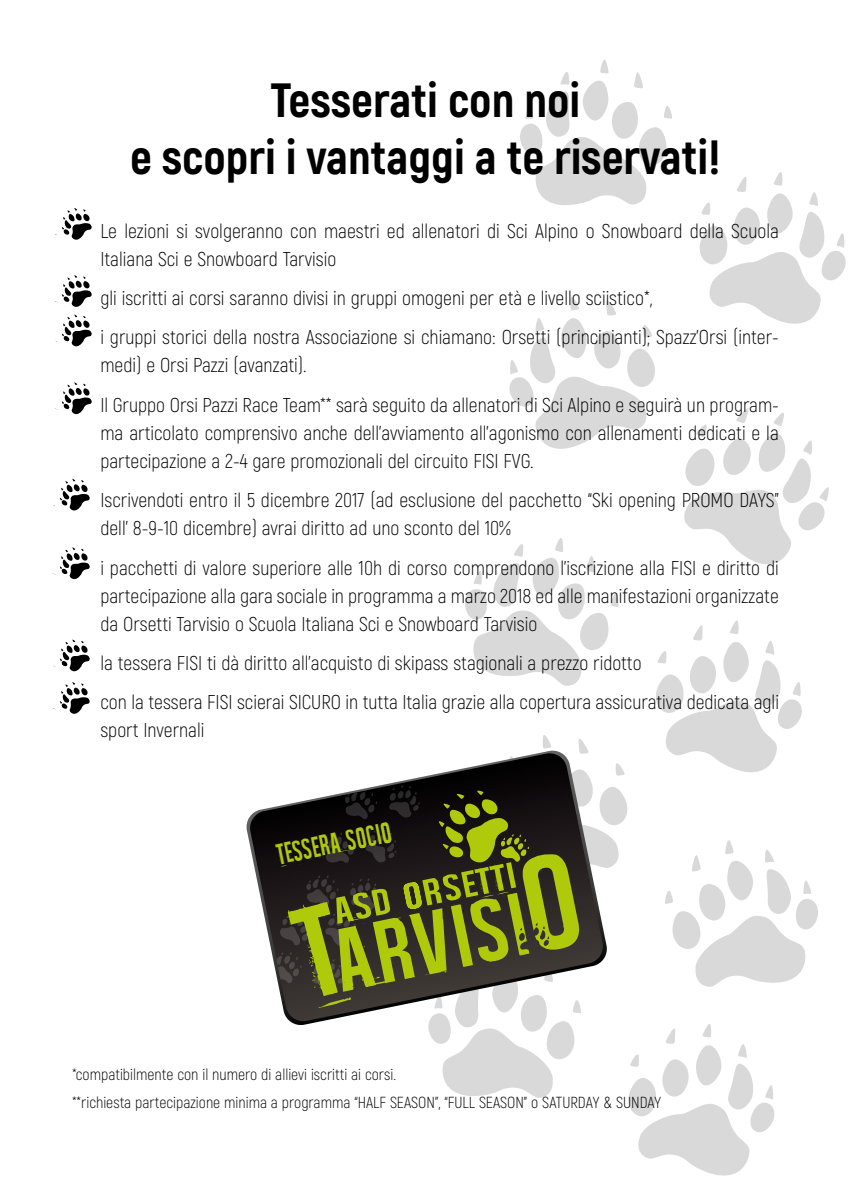
<style>
.page{position:relative;width:851px;height:1191px;background:#fff}
.page>*{position:absolute;margin:0;border:0;box-sizing:border-box;transform-origin:0 0}
.t1{font:800 48px/57.6px "Akrobat";color:#000;text-align:center}
.t2{font:26.6px "Wasteoftime";color:#afca0b}
.t3{font:300 20px/28px "Akrobat";color:#000}
.t4{font:300 16px/28px "Akrobat";color:#000}
.s1{font-weight:900;font-size:36px}
</style>
<div class="page">
<svg style="left:442px;top:1049px;width:131px;height:49px;fill:#d9d9d9"></svg>
<svg style="left:628px;top:840px;width:190px;height:336px"></svg>
<svg style="left:542px;top:735px;width:122px;height:182px"></svg>
<svg style="left:616px;top:620px;width:161px;height:194px"></svg>
<svg style="left:731px;top:639px;width:71px;height:96px"></svg>
<svg style="left:473px;top:538px;width:176px;height:191px"></svg>
<svg style="left:465px;top:542px;width:84px;height:83px"></svg>
<svg style="left:642px;top:408px;width:149px;height:190px"></svg>
<svg style="left:763px;top:438px;width:66px;height:98px"></svg>
<svg style="left:535px;top:297px;width:157px;height:182px"></svg>
<svg style="left:509px;top:316px;width:64px;height:96px"></svg>
<svg style="left:659px;top:172px;width:187px;height:193px"></svg>
<svg style="left:535px;top:60px;width:172px;height:191px"></svg>
<svg style="left:520px;top:70px;width:77px;height:90px"></svg>
<svg style="left:55px;top:208px;width:37px;height:32px"></svg>
<svg style="left:55px;top:275px;width:37px;height:72px"></svg>
<svg style="left:55px;top:382px;width:37px;height:33px"></svg>
<svg style="left:53px;top:478px;width:37px;height:33px"></svg>
<svg style="left:53px;top:547px;width:37px;height:33px"></svg>
<svg style="left:53px;top:639px;width:37px;height:75px"></svg>
<svg style="left:246px;top:750px;width:362px;height:208px"></svg>
<svg style="left:248px;top:753px;width:356px;height:216px"></svg>
<svg style="left:269px;top:754px;width:312px;height:295px"></svg>
<h1 class="t1" style="left:130px;top:71px;width:592px">Tesserati con noi<br>e scopri i vantaggi a te riservati!</h1>
<p class="t3" style="left:100px;top:217px;width:680px;text-indent:-28px"><span class="s1">•</span> Le lezioni si svolgeranno con maestri ed allenatori di Sci Alpino o Snowboard della Scuola<br>Italiana Sci e Snowboard Tarvisio</p>
<p class="t3" style="left:72px;top:284px;width:582px"><span class="s1">•</span> gli iscritti ai corsi saranno divisi in gruppi omogeni per età e livello sciistico*,</p>
<p class="t3" style="left:100px;top:323px;width:680px;text-indent:-28px"><span class="s1">•</span> i gruppi storici della nostra Associazione si chiamano: Orsetti (principianti); Spazz’Orsi (inter&shy;medi) e Orsi Pazzi (avanzati).</p>
<p class="t3" style="left:100px;top:391px;width:680px;text-align:justify;text-indent:-28px"><span class="s1">•</span> Il Gruppo Orsi Pazzi Race Team** sarà seguito da allenatori di Sci Alpino e seguirà un program&shy;ma articolato comprensivo anche dell’avviamento all’agonismo con allenamenti dedicati e la partecipazione a 2-4 gare promozionali del circuito FISI FVG.</p>
<p class="t3" style="left:100px;top:486px;width:680px;text-indent:-28px">• Iscrivendoti entro il 5 dicembre 2017 (ad esclusione del pacchetto “Ski opening PROMO DAYS” dell’ 8-9-10 dicembre) avrai diritto ad uno sconto del 10%</p>
<p class="t3" style="left:100px;top:553px;width:679px;text-align:justify;text-indent:-28px">• i pacchetti di valore superiore alle 10h di corso comprendono l’iscrizione alla FISI e diritto di partecipazione alla gara sociale in programma a marzo 2018 ed alle manifestazioni organizzate da Orsetti Tarvisio o Scuola Italiana Sci e Snowboard Tarvisio</p>
<p class="t3" style="left:72px;top:649px;width:571px">• la tessera FISI ti dà diritto all’acquisto di skipass stagionali a prezzo ridotto</p>
<p class="t3" style="left:100px;top:688px;width:680px;text-indent:-28px">• con la tessera FISI scierai SICURO in tutta Italia grazie alla copertura assicurativa dedicata agli sport Invernali</p>
<h2 class="t2" style="left:274px;top:838px;width:118px;rotate:-11deg">TESSERA SOCIO</h2>
<p class="t4" style="left:72px;top:1060px;width:590px">*compatibilmente con il numero di allievi iscritti ai corsi.<br>**richiesta partecipazione minima a programma “HALF SEASON”, “FULL SEASON” o SATURDAY &amp; SUNDAY</p>
</div>
